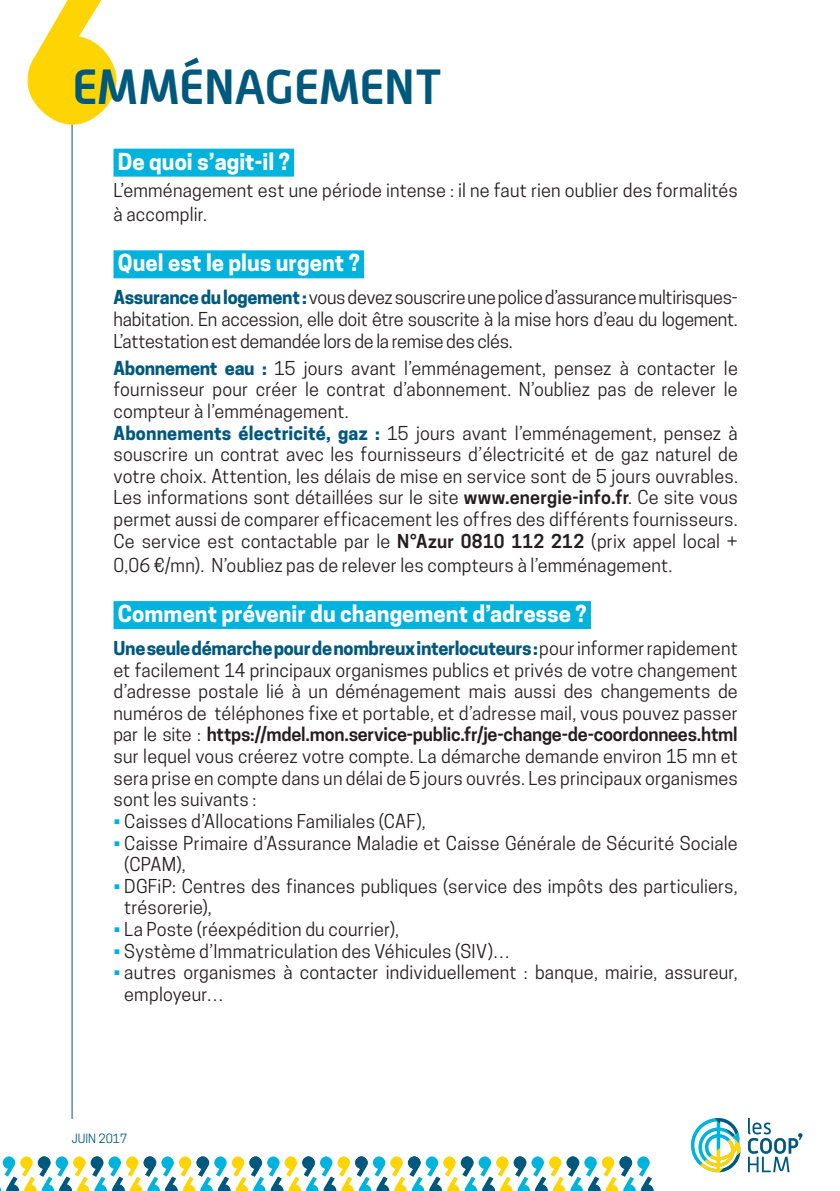
<style>
.page{position:relative;width:840px;height:1191px;background:#fff}
.page>*{position:absolute;margin:0;border:0;box-sizing:border-box;transform-origin:0 0}
.t1{font:700 48px "Alwyn";color:#00597d}
.t2{font:700 22px "Cooper Hewitt";color:#fff}
.t3{font:18px/21.6px "Cooper Hewitt";letter-spacing:.01em;color:#231f20}
.t4{font:12px "Cooper Hewitt";color:#00597d}
.s1{font-weight:700;color:#00597d}
.s2{font-weight:600}
.s3{color:#00b3dc}
</style>
<div class="page">
<svg style="left:0;top:1156px;width:654px;height:35px"></svg>
<svg style="left:28px;top:0;width:88px;height:125px"></svg>
<svg style="left:748px;top:1118px;width:54px;height:54px"></svg>
<svg style="left:691px;top:1118px;width:49px;height:54px"></svg>
<div style="left:113px;top:149px;width:181px;height:28px;background:#00b3dc"></div>
<div style="left:113px;top:250px;width:251px;height:28px;background:#00b3dc"></div>
<div style="left:113px;top:601px;width:477px;height:28px;background:#00b3dc"></div>
<hr style="left:72px;top:125px;width:1px;height:994px;background:#00597d">
<h1 class="t1" style="left:72px;top:57px;width:371px">EMMÉNAGEMENT</h1>
<p class="t2" style="left:118px;top:148px;width:173px">De quoi s’agit-il ?</p>
<p class="t3" style="left:113px;top:178px;width:625px;line-height:24px">L’emménagement est une période intense : il ne faut rien oublier des formalités à accomplir.</p>
<p class="t2" style="left:118px;top:250px;width:243px">Quel est le plus urgent ?</p>
<p class="t3" style="left:113px;top:287px;width:625px;text-align:justify"><span class="s1">Assurance du logement :</span> vous devez souscrire une police d’assurance multirisques&shy;habitation. En accession, elle doit être souscrite à la mise hors d’eau du logement.<br>L’attestation est demandée lors de la remise des clés.</p>
<p class="t3" style="left:113px;top:357px;width:625px"><span class="s1">Abonnement eau :</span> 15 jours avant l’emménagement, pensez à contacter le fournisseur pour créer le contrat d’abonnement. N’oubliez pas de relever le compteur à l’emménagement.<br><span class="s1">Abonnements électricité, gaz :</span> 15 jours avant l’emménagement, pensez à souscrire un contrat avec les fournisseurs d’électricité et de gaz naturel de votre choix. Attention, les délais de mise en service sont de 5 jours ouvrables.<br>Les informations sont détaillées sur le site <span class="s2">www.energie-info.fr</span>. Ce site vous permet aussi de comparer efficacement les offres des différents fournisseurs.<br>Ce service est contactable par le <span class="s2">N°Azur 0810 112 212</span> (prix appel local +</p>
<p class="t3" style="left:113px;top:554px;width:560px">0,06 €/mn). N’oubliez pas de relever les compteurs à l’emménagement.</p>
<p class="t2" style="left:118px;top:601px;width:470px">Comment prévenir du changement d’adresse ?</p>
<p class="t3" style="left:113px;top:637px;width:625px;text-align:justify"><span class="s1">Une seule démarche pour de nombreux interlocuteurs :</span> pour informer rapidement et facilement 14 principaux organismes publics et privés de votre changement d’adresse postale lié à un déménagement mais aussi des changements de numéros de téléphones fixe et portable, et d’adresse mail, vous pouvez passer par le site : <span class="s2">https://mdel.mon.service-public.fr/je-change-de-coordonnees.html </span>sur lequel vous créerez votre compte. La démarche demande environ 15 mn et sera prise en compte dans un délai de 5 jours ouvrés. Les principaux organismes sont les suivants :</p>
<p class="t3" style="left:113px;top:810px;width:313px"><span class="s3">•</span> Caisses d’Allocations Familiales (CAF),</p>
<p class="t3" style="left:124px;top:832px;width:614px;text-indent:-11px"><span class="s3">•</span> Caisse Primaire d’Assurance Maladie et Caisse Générale de Sécurité Sociale (CPAM),</p>
<p class="t3" style="left:124px;top:875px;width:614px;text-indent:-11px"><span class="s3">•</span> DGFiP: Centres des finances publiques (service des impôts des particuliers, trésorerie),</p>
<p class="t3" style="left:113px;top:918px;width:287px"><span class="s3">•</span> La Poste (réexpédition du courrier),</p>
<p class="t3" style="left:113px;top:940px;width:398px"><span class="s3">•</span> Système d’Immatriculation des Véhicules (SIV)…</p>
<p class="t3" style="left:124px;top:961px;width:614px;text-indent:-11px"><span class="s3">•</span> autres organismes à contacter individuellement : banque, mairie, assureur, employeur…</p>
<p class="t4" style="left:72px;top:1131px;width:57px">JUIN 2017</p>
</div>
